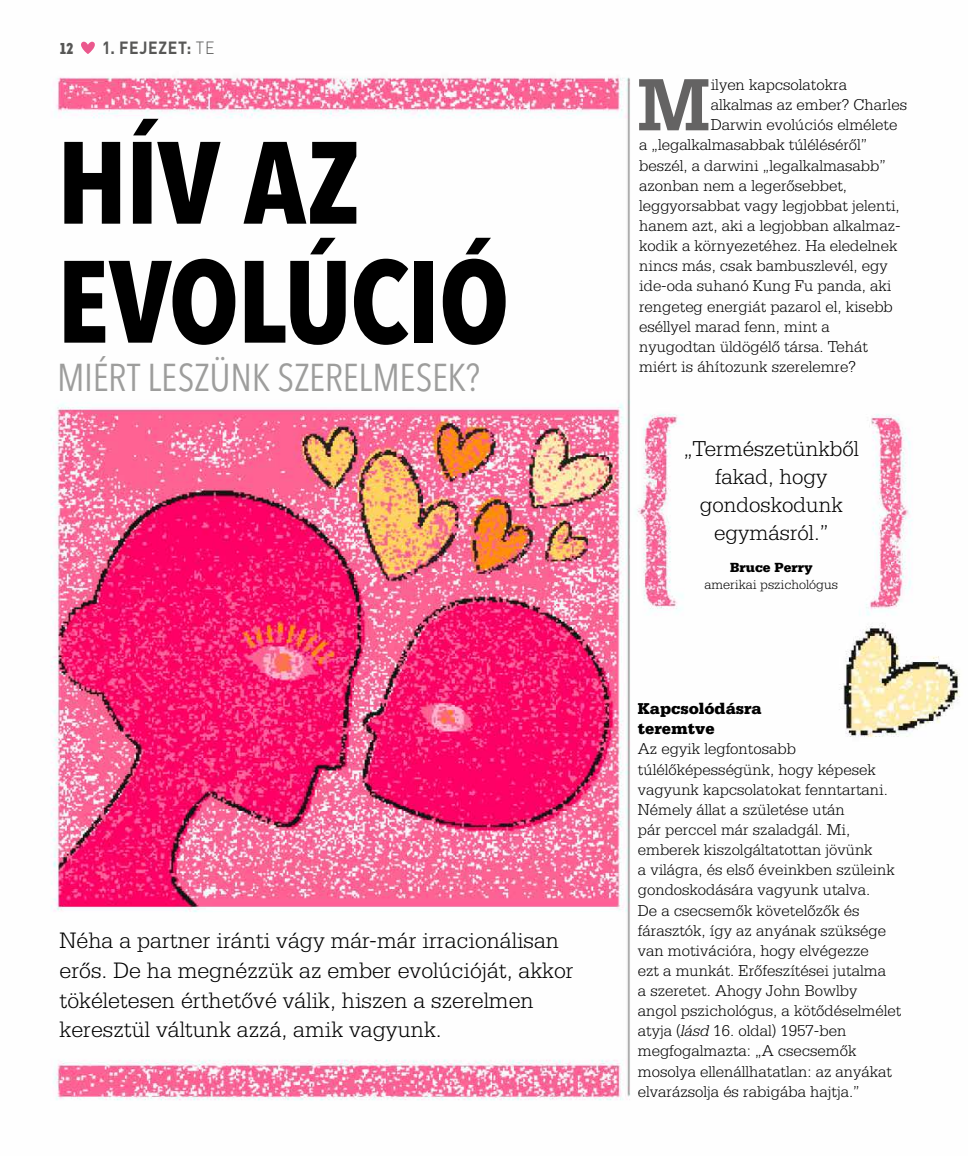
<style>
.page{position:relative;width:968px;height:1156px;background:#fff}
.page>*{position:absolute;margin:0;border:0;box-sizing:border-box;transform-origin:0 0}
.t1{font:700 condensed 115.5px/119px "Avenir Next LT Pro";letter-spacing:-.015em;color:#000}
.t2{font:700 78.23px "Serifa Std";color:#646363}
.t3{font:condensed 38.5px "Avenir Next LT Pro";letter-spacing:-.01em;color:#9d9d9c}
.t4{font:300 23.62px/29.8px "Serifa Std";color:#000}
.t5{font:300 22.75px/28px "Serifa Std";color:#000;text-align:center}
.t6{font:700 17.5px "DIN Pro";letter-spacing:.045em;color:#575756;scale:.9 1}
.t7{font:300 16.62px/20.1px "Serifa Std";color:#000}
.t8{font:900 16.62px/20.1px "Serifa Std";color:#000}
.t9{font:900 15.75px "Intro Cond";color:#575756}
.t10{font:300 14px "Serifa Std";color:#000}
.t11{font:900 14px "Serifa Std";color:#000}
.s1{font-weight:300}
.s2{font-style:italic}
</style>
<div class="page">
<img style="left:51px;top:77px;width:909px;height:1024px">
<svg style="left:81px;top:41px;width:14px;height:13px"></svg>
<p class="t9" style="left:60px;top:37px;width:15px">12</p>
<p class="t6" style="left:102px;top:33px;width:126px">1. FEJEZET: <span class="s1">TE</span></p>
<h1 class="t1" style="left:57px;top:123px;width:454px">HÍV AZ<br>EVOLÚCIÓ</h1>
<h3 class="t3" style="left:57px;top:355px;width:424px">MIÉRT LESZÜNK SZERELMESEK?</h3>
<h3 class="t4" style="left:60px;top:926px;width:515px">Néha a partner iránti vágy már-már irracionálisan erős. De ha megnézzük az ember evolúcióját, akkor tökéletesen érthetővé válik, hiszen a szerelmen keresztül váltunk azzá, amik vagyunk.</h3>
<h2 class="t2" style="left:636px;top:59px;width:75px">M</h2>
<p class="t7" style="left:710px;top:75px;width:138px">ilyen kapcsolatokra</p>
<p class="t7" style="left:710px;top:95px;width:198px">alkalmas az ember? Charles</p>
<p class="t7" style="left:710px;top:115px;width:188px">Darwin evolúciós elmélete</p>
<p class="t7" style="left:639px;top:135px;width:230px">a „legalkalmasabbak túléléséről”</p>
<p class="t7" style="left:639px;top:155px;width:248px">beszél, a darwini „legalkalmasabb”</p>
<p class="t7" style="left:639px;top:175px;width:209px">azonban nem a legerősebbet,</p>
<p class="t7" style="left:639px;top:196px;width:262px">leggyorsabbat vagy legjobbat jelenti,</p>
<p class="t7" style="left:639px;top:216px;width:261px">hanem azt, aki a legjobban alkalmaz-</p>
<p class="t7" style="left:639px;top:236px;width:260px">kodik a környezetéhez. Ha eledelnek</p>
<p class="t7" style="left:639px;top:256px;width:250px">nincs más, csak bambuszlevél, egy</p>
<p class="t7" style="left:639px;top:276px;width:254px">ide-oda suhanó Kung Fu panda, aki</p>
<p class="t7" style="left:639px;top:296px;width:255px">rengeteg energiát pazarol el, kisebb</p>
<p class="t7" style="left:639px;top:316px;width:192px">eséllyel marad fenn, mint a</p>
<p class="t7" style="left:639px;top:336px;width:230px">nyugodtan üldögélő társa. Tehát</p>
<p class="t7" style="left:639px;top:357px;width:218px">miért is áhítozunk szerelemre?</p>
<h3 class="t5" style="left:683px;top:435px;width:177px">„Természetünkből fakad, hogy gondoskodunk egymásról.”</h3>
<p class="t11" style="left:730px;top:559px;width:84px">Bruce Perry</p>
<p class="t10" style="left:704px;top:576px;width:135px">amerikai pszichológus</p>
<p class="t8" style="left:637px;top:698px;width:125px">Kapcsolódásra teremtve</p>
<p class="t7" style="left:637px;top:739px;width:265px">Az egyik legfontosabb túlélőképességünk, hogy képesek vagyunk kapcsolatokat fenntartani.<br>Némely állat a születése után<br>pár perccel már szaladgál. Mi, emberek kiszolgáltatottan jövünk<br>a világra, és első éveinkben szüleink gondoskodására vagyunk utalva.<br>De a csecsemők követelőzők és fárasztók, így az anyának szüksége van motivációra, hogy elvégezze<br>ezt a munkát. Erőfeszítései jutalma<br>a szeretet. Ahogy John Bowlby<br>angol pszichológus, a kötődéselmélet atyja (<span class="s2">lásd</span> 16. oldal) 1957-ben megfogalmazta: „A csecsemők mosolya ellenállhatatlan: az anyákat elvarázsolja és rabigába hajtja.”</p>
</div>
